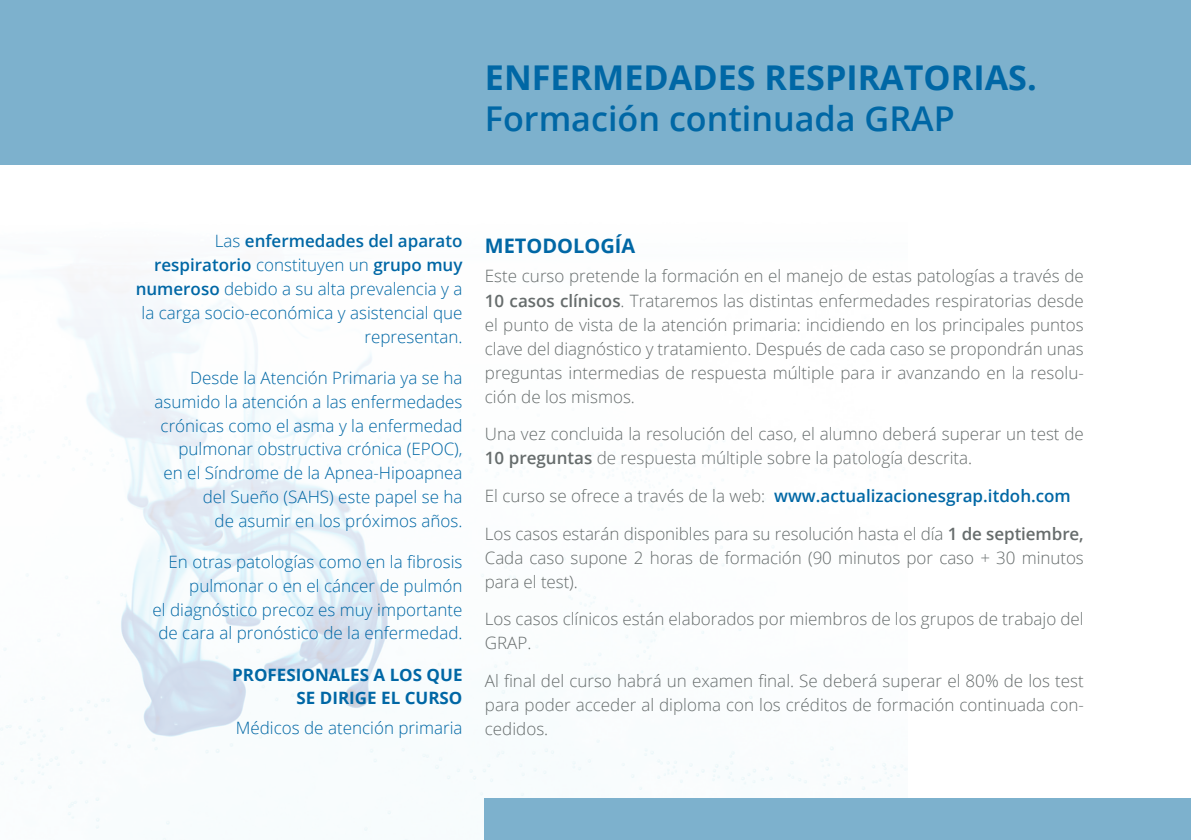
<style>
.page{position:relative;width:1191px;height:840px;background:#fff}
.page>*{position:absolute;margin:0;border:0;box-sizing:border-box;transform-origin:0 0}
.t1{font:700 34.2px "Open Sans";color:#0067a5}
.t2{font:600 34.2px "Open Sans";color:#0067a5}
.t3{font:700 20px "Open Sans";color:#0067a5}
.t4{font:300 17px/24px "Open Sans";color:#666c6c;text-align:justify}
.t5{font:300 17px/23.8px "Open Sans";color:#0067a5;text-align:right}
.t6{font:600 17px "Open Sans";color:#0067a5}
.t7{font:700 17px "Open Sans";color:#0067a5}
.s1{font-weight:600}
.s2{font-weight:300;color:#666c6c}
</style>
<div class="page">
<img style="left:0;top:164px;width:907px;height:675px">
<div style="left:0;top:0;width:1191px;height:164px;background:#7db1cd"></div>
<div style="left:485px;top:797px;width:706px;height:42px;background:#7db1cd"></div>
<p class="t1" style="left:485px;top:53px;width:553px">ENFERMEDADES RESPIRATORIAS.</p>
<p class="t2" style="left:485px;top:95px;width:471px">Formación continuada GRAP</p>
<p class="t5" style="left:136px;top:229px;width:328px">Las <span class="s1">enfermedades del aparato respiratorio</span> constituyen un <span class="s1">grupo muy numeroso</span> debido a su alta prevalencia y a la carga socio-económica y asistencial que representan.</p>
<p class="t5" style="left:155px;top:365px;width:309px">Desde la Atención Primaria ya se ha asumido la atención a las enfermedades crónicas como el asma y la enfermedad pulmonar obstructiva crónica (EPOC),<br>en el Síndrome de la Apnea-Hipoapnea del Sueño (SAHS) este papel se ha<br>de asumir en los próximos años.</p>
<p class="t5" style="left:152px;top:549px;width:311px">En otras patologías como en la fibrosis pulmonar o en el cáncer de pulmón<br>el diagnóstico precoz es muy importante de cara al pronóstico de la enfermedad.</p>
<p class="t7" style="left:232px;top:662px;width:232px">PROFESIONALES A LOS QUE</p>
<p class="t7" style="left:296px;top:685px;width:167px">SE DIRIGE EL CURSO</p>
<p class="t5" style="left:236px;top:715px;width:228px">Médicos de atención primaria</p>
<p class="t3" style="left:485px;top:231px;width:152px">METODOLOGÍA</p>
<p class="t4" style="left:485px;top:264px;width:600px">Este curso pretende la formación en el manejo de estas patologías a través de <span class="s1">10 casos clínicos</span>. Trataremos las distintas enfermedades respiratorias desde el punto de vista de la atención primaria: incidiendo en los principales puntos clave del diagnóstico y tratamiento. Después de cada caso se propondrán unas preguntas intermedias de respuesta múltiple para ir avanzando en la resolu&shy;ción de los mismos.</p>
<p class="t4" style="left:485px;top:421px;width:600px">Una vez concluida la resolución del caso, el alumno deberá superar un test de<br><span class="s1">10 preguntas</span> de respuesta múltiple sobre la patología descrita.</p>
<p class="t6" style="left:485px;top:484px;width:587px"><span class="s2">El curso se ofrece a través de la web:</span> www.actualizacionesgrap.itdoh.com</p>
<p class="t4" style="left:485px;top:520px;width:600px">Los casos estarán disponibles para su resolución hasta el día <span class="s1">1 de septiembre, </span>Cada caso supone 2 horas de formación (90 minutos por caso + 30 minutos para el test).</p>
<p class="t4" style="left:485px;top:606px;width:600px">Los casos clínicos están elaborados por miembros de los grupos de trabajo del<br>GRAP.</p>
<p class="t4" style="left:485px;top:668px;width:600px">Al final del curso habrá un examen final. Se deberá superar el 80% de los test para poder acceder al diploma con los créditos de formación continuada con&shy;cedidos.</p>
</div>
